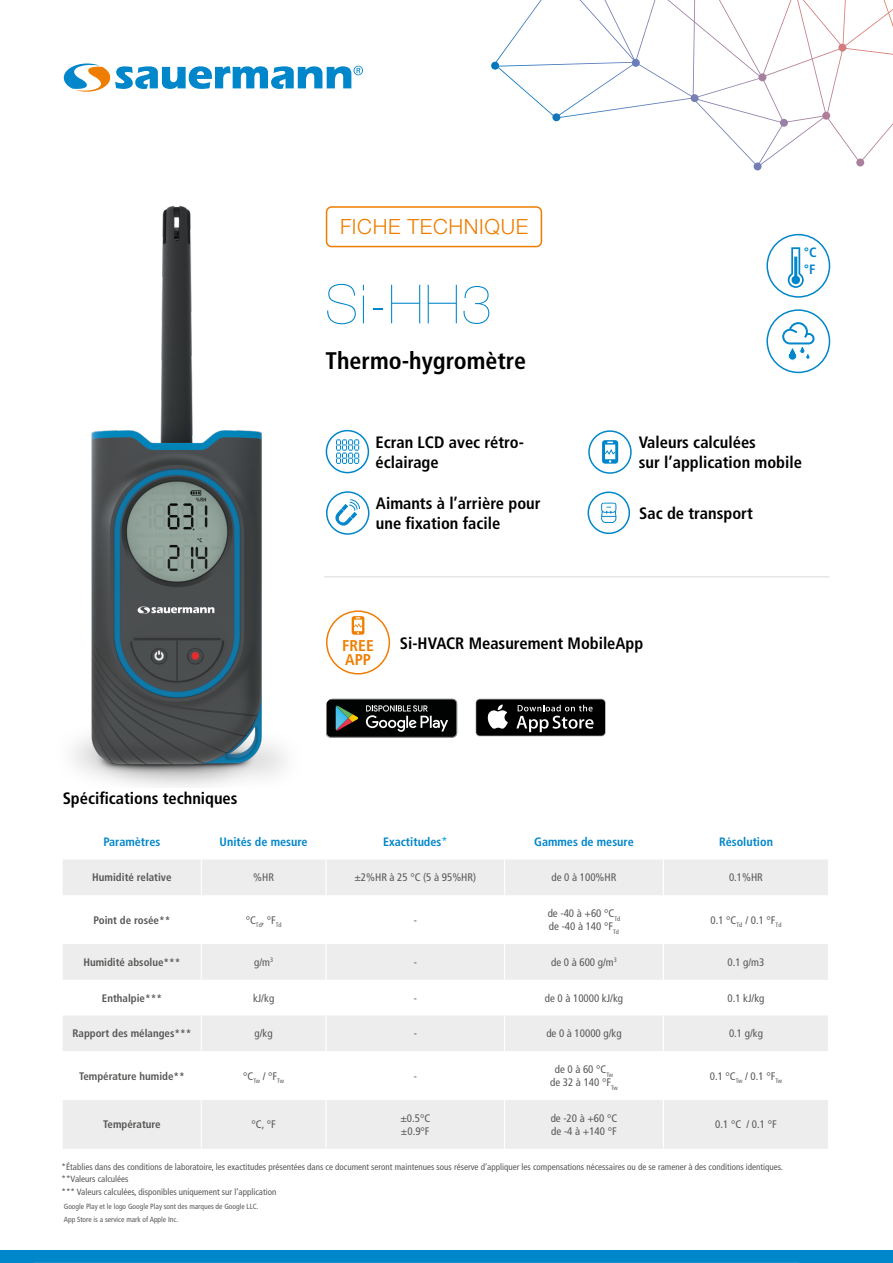
<style>
.page{position:relative;width:893px;height:1263px;background:#fff}
.page>*{position:absolute;margin:0;border:0;box-sizing:border-box;transform-origin:0 0}
.t1{font:200 54px "Helvetica Neue LT Std";color:#0086ca}
.t2{font:700 condensed 24px "Frutiger LT Std";color:#000}
.t3{font:300 21px "Helvetica Neue LT Std";letter-spacing:.03em;color:#ef7d00}
.t4{font:700 condensed 16.5px/19.8px "Frutiger LT Std";color:#000}
.t5{font:700 condensed 15.6px/14.4px "Frutiger LT Std";color:#ef7d00}
.t6{font:700 condensed 13.5px/16.2px "Frutiger LT Std";color:#0086ca}
.t7{font:700 condensed 12.15px "Frutiger LT Std";color:#0086ca}
.t8{font:condensed 10.95px/13px "Frutiger LT Std";color:#575756}
.t9{font:700 condensed 10.95px "Frutiger LT Std";color:#575756}
.t10{font:condensed 9px/12.6px "Frutiger LT Std";color:#575756}
.t11{font:condensed 7.5px/12.6px "Frutiger LT Std";color:#575756}
.s1{font-weight:400;color:#009fe3}
</style>
<div class="page">
<div style="left:0;top:1251px;width:893px;height:12px;background:#0086ca"></div>
<hr style="left:34px;top:1262px;width:765px;height:1px;background:#dadada">
<svg style="left:491px;top:0;width:402px;height:170px"></svg>
<svg style="left:64px;top:63px;width:299px;height:29px"></svg>
<img style="left:73px;top:205px;width:267px;height:582px">
<hr style="left:324px;top:576px;width:505px;height:1px;background:#dadada">
<div style="left:327px;top:207px;width:214px;height:40px;background:#fff;border-radius:5px"></div>
<div style="left:326px;top:206px;width:216px;height:41px;border:2px solid #ef7d00;border-radius:5px"></div>
<svg style="left:63px;top:860px;width:765px;height:289px;fill:#ededed"></svg>
<hr style="left:201px;top:859px;width:1px;height:36px;background:#fff">
<hr style="left:325px;top:859px;width:2px;height:36px;background:#fff">
<hr style="left:504px;top:859px;width:1px;height:36px;background:#fff">
<hr style="left:663px;top:859px;width:1px;height:36px;background:#fff">
<hr style="left:201px;top:895px;width:1px;height:49px;background:#fff">
<hr style="left:325px;top:895px;width:2px;height:49px;background:#fff">
<hr style="left:504px;top:895px;width:1px;height:49px;background:#fff">
<hr style="left:663px;top:895px;width:1px;height:49px;background:#fff">
<hr style="left:201px;top:944px;width:1px;height:36px;background:#fff">
<hr style="left:325px;top:944px;width:2px;height:36px;background:#fff">
<hr style="left:504px;top:944px;width:1px;height:36px;background:#fff">
<hr style="left:663px;top:944px;width:1px;height:36px;background:#fff">
<hr style="left:201px;top:980px;width:1px;height:35px;background:#fff">
<hr style="left:325px;top:980px;width:2px;height:35px;background:#fff">
<hr style="left:504px;top:980px;width:1px;height:35px;background:#fff">
<hr style="left:663px;top:980px;width:1px;height:35px;background:#fff">
<hr style="left:201px;top:1015px;width:1px;height:36px;background:#fff">
<hr style="left:325px;top:1015px;width:2px;height:36px;background:#fff">
<hr style="left:504px;top:1015px;width:1px;height:36px;background:#fff">
<hr style="left:663px;top:1015px;width:1px;height:36px;background:#fff">
<hr style="left:201px;top:1051px;width:1px;height:49px;background:#fff">
<hr style="left:325px;top:1051px;width:2px;height:49px;background:#fff">
<hr style="left:504px;top:1051px;width:1px;height:49px;background:#fff">
<hr style="left:663px;top:1051px;width:1px;height:49px;background:#fff">
<hr style="left:201px;top:1100px;width:1px;height:49px;background:#fff">
<hr style="left:325px;top:1100px;width:2px;height:49px;background:#fff">
<hr style="left:504px;top:1100px;width:1px;height:49px;background:#fff">
<hr style="left:663px;top:1100px;width:1px;height:49px;background:#fff">
<div style="left:326px;top:431px;width:42px;height:42px;background:#fff;border-radius:50%"></div>
<div style="left:326px;top:430px;width:43px;height:43px;border:2px solid #0086ca;border-radius:50%"></div>
<svg style="left:336px;top:439px;width:23px;height:25px"></svg>
<div style="left:588px;top:430px;width:44px;height:44px;border:2px solid #0086ca;border-radius:50%"></div>
<svg style="left:602px;top:440px;width:16px;height:24px"></svg>
<div style="left:327px;top:492px;width:42px;height:42px;background:#fff;border-radius:50%"></div>
<div style="left:326px;top:491px;width:43px;height:44px;border:2px solid #0086ca;border-radius:50%"></div>
<svg style="left:335px;top:499px;width:25px;height:27px"></svg>
<div style="left:766px;top:309px;width:64px;height:64px;background:#fff;border:2px solid #0086ca;border-radius:50%"></div>
<svg style="left:782px;top:322px;width:32px;height:39px"></svg>
<div style="left:766px;top:234px;width:64px;height:64px;border:2px solid #0086ca;border-radius:50%"></div>
<svg style="left:788px;top:247px;width:16px;height:41px"></svg>
<div style="left:587px;top:491px;width:43px;height:43px;border:2px solid #0086ca;border-radius:50%"></div>
<svg style="left:600px;top:502px;width:17px;height:22px"></svg>
<svg style="left:326px;top:699px;width:131px;height:38px;background:#2a2d2c"></svg>
<svg style="left:475px;top:699px;width:131px;height:38px;background:#373737"></svg>
<div style="left:327px;top:611px;width:62px;height:63px;background:#fff;border-radius:50%"></div>
<div style="left:326px;top:610px;width:64px;height:64px;border:2px solid #ef7d00;border-radius:50%"></div>
<svg style="left:352px;top:616px;width:12px;height:19px"></svg>
<h3 class="t3" style="left:340px;top:213px;width:190px">FICHE TECHNIQUE</h3>
<h1 class="t1" style="left:325px;top:273px;width:168px">Si-HH3</h1>
<h2 class="t2" style="left:326px;top:347px;width:202px">Thermo-hygromètre</h2>
<h3 class="t4" style="left:376px;top:432px;width:150px">Ecran LCD avec rétro&shy;éclairage</h3>
<h3 class="t4" style="left:376px;top:493px;width:166px">Aimants à l’arrière pour une fixation facile</h3>
<p class="t6" style="left:804px;top:245px;width:14px">°C °F</p>
<h3 class="t4" style="left:639px;top:432px;width:164px">Valeurs calculées<br>sur l’application mobile</h3>
<h3 class="t4" style="left:639px;top:503px;width:115px">Sac de transport</h3>
<h3 class="t4" style="left:63px;top:789px;width:176px">Spécifications techniques</h3>
<h3 class="t5" style="left:342px;top:638px;width:33px">FREE<br>APP</h3>
<h3 class="t4" style="left:400px;top:634px;width:245px">Si-HVACR Measurement MobileApp</h3>
<p class="t7" style="left:104px;top:834px;width:58px">Paramètres</p>
<p class="t7" style="left:220px;top:834px;width:90px">Unités de mesure</p>
<p class="t7" style="left:383px;top:834px;width:66px">Exactitudes<span class="s1">*</span></p>
<p class="t7" style="left:534px;top:834px;width:101px">Gammes de mesure</p>
<p class="t7" style="left:719px;top:834px;width:55px">Résolution</p>
<p class="t9" style="left:92px;top:871px;width:81px">Humidité relative</p>
<p class="t8" style="left:253px;top:871px;width:22px">%HR</p>
<p class="t8" style="left:354px;top:871px;width:123px">±2%HR à 25 °C (5 à 95%HR)</p>
<p class="t8" style="left:552px;top:871px;width:66px">de 0 à 100%HR</p>
<p class="t8" style="left:729px;top:871px;width:35px">0.1%HR</p>
<p class="t9" style="left:94px;top:913px;width:78px">Point de rosée**</p>
<p class="t8" style="left:246px;top:913px;width:37px">°C<sub>Td</sub>, °F<sub>Td</sub></p>
<p class="t8" style="left:414px;top:913px;width:5px">-</p>
<p class="t8" style="left:548px;top:907px;width:74px">de -40 à +60 °C<sub>Td </sub>de -40 à 140 °F<sub>Td</sub></p>
<p class="t8" style="left:710px;top:913px;width:72px">0.1 °C<sub>Td</sub> / 0.1 °F<sub>Td</sub></p>
<p class="t9" style="left:83px;top:956px;width:99px">Humidité absolue***</p>
<p class="t8" style="left:254px;top:956px;width:21px">g/m<sup>3</sup></p>
<p class="t8" style="left:414px;top:956px;width:5px">-</p>
<p class="t8" style="left:551px;top:956px;width:67px">de 0 à 600 g/m<sup>3</sup></p>
<p class="t8" style="left:727px;top:956px;width:38px">0.1 g/m3</p>
<p class="t9" style="left:102px;top:991px;width:62px">Enthalpie***</p>
<p class="t8" style="left:253px;top:991px;width:23px">kJ/kg</p>
<p class="t8" style="left:414px;top:991px;width:5px">-</p>
<p class="t8" style="left:545px;top:991px;width:80px">de 0 à 10000 kJ/kg</p>
<p class="t8" style="left:727px;top:991px;width:38px">0.1 kJ/kg</p>
<p class="t9" style="left:72px;top:1027px;width:120px">Rapport des mélanges***</p>
<p class="t8" style="left:255px;top:1027px;width:20px">g/kg</p>
<p class="t8" style="left:414px;top:1027px;width:5px">-</p>
<p class="t8" style="left:546px;top:1027px;width:77px">de 0 à 10000 g/kg</p>
<p class="t8" style="left:729px;top:1027px;width:35px">0.1 g/kg</p>
<p class="t9" style="left:79px;top:1069px;width:107px">Température humide**</p>
<p class="t8" style="left:243px;top:1069px;width:42px">°C<sub>Tw</sub> / °F<sub>Tw</sub></p>
<p class="t8" style="left:414px;top:1069px;width:5px">-</p>
<p class="t8" style="left:550px;top:1063px;width:69px;text-align:center">de 0 à 60 °C<sub>Tw </sub>de 32 à 140 °F<sub>Tw</sub></p>
<p class="t8" style="left:710px;top:1069px;width:74px">0.1 °C<sub>Tw</sub> / 0.1 °F<sub>Tw</sub></p>
<p class="t9" style="left:103px;top:1118px;width:59px">Température</p>
<p class="t8" style="left:252px;top:1118px;width:26px">°C, °F</p>
<p class="t8" style="left:400px;top:1112px;width:31px">±0.5°C ±0.9°F</p>
<p class="t8" style="left:551px;top:1112px;width:68px">de -20 à +60 °C de -4 à +140 °F</p>
<p class="t8" style="left:715px;top:1118px;width:63px">0.1 °C / 0.1 °F</p>
<p class="t10" style="left:62px;top:1160px;width:723px">*Établies dans des conditions de laboratoire, les exactitudes présentées dans ce document seront maintenues sous réserve d’appliquer les compensations nécessaires ou de se ramener à des conditions identiques. **Valeurs calculées<br>*** Valeurs calculées, disponibles uniquement sur l’application</p>
<p class="t11" style="left:64px;top:1200px;width:196px">Google Play et le logo Google Play sont des marques de Google LLC.<br>App Store is a service mark of Apple Inc.</p>
</div>
